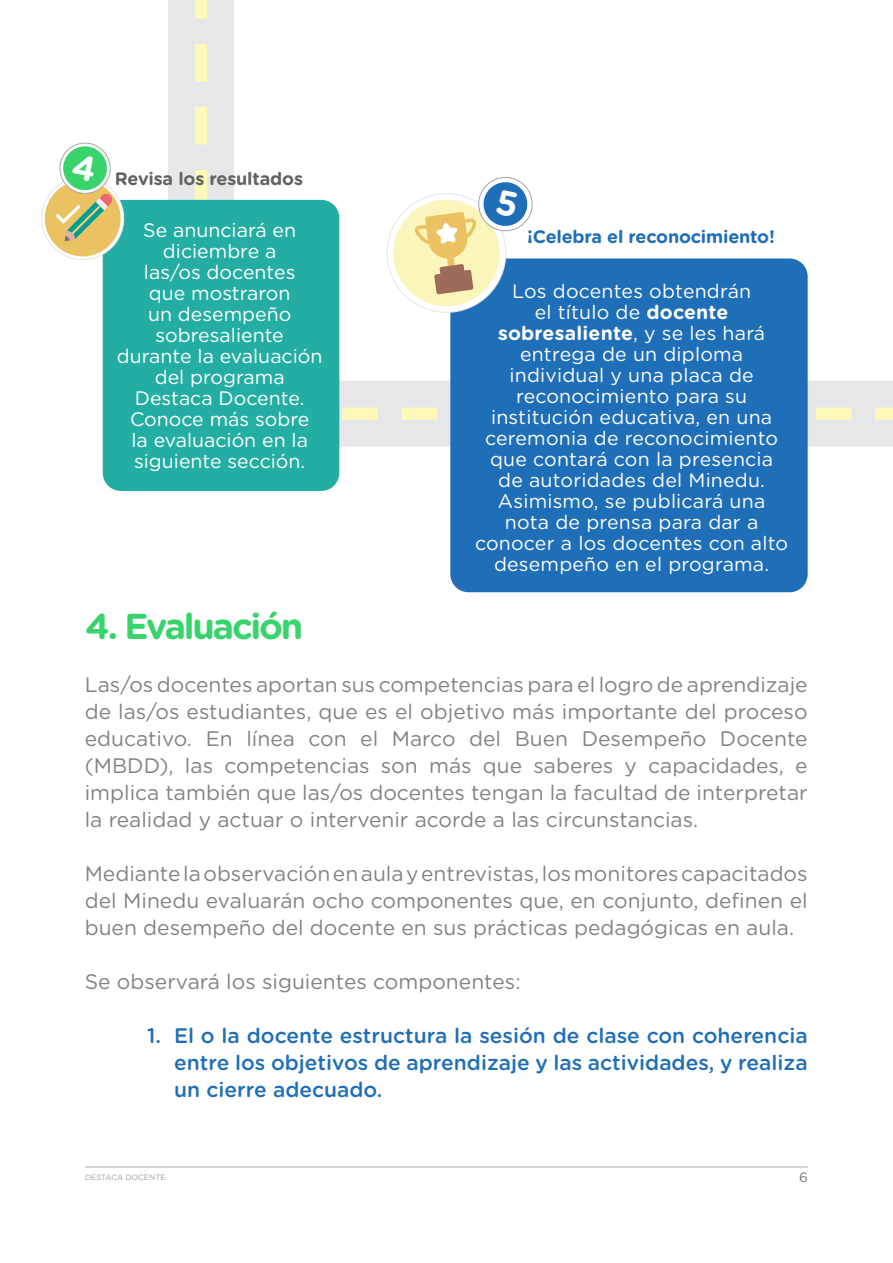
<style>
.page{position:relative;width:893px;height:1263px;background:#fff}
.page>*{position:absolute;margin:0;border:0;box-sizing:border-box;transform-origin:0 0}
.t1{font:700 36px "Gotham Rounded";letter-spacing:-.06em;color:#38d46b}
.t2{font:21px/27px "Gotham Rounded";color:#808285;text-align:justify}
.t3{font:500 21px/27px "Gotham Rounded";color:#1f6eb8;text-align:justify}
.t4{font:19.5px/21px "Gotham Rounded";letter-spacing:.01em;color:#fff;text-align:center}
.t5{font:700 18px "Gotham Rounded";letter-spacing:-.01em;color:#1f6eb8}
.t6{font:700 18px "Gotham Rounded";letter-spacing:-.01em;color:#636366}
.t7{font:13.5px "Gotham Rounded";color:#76787b}
.t8{font:7.8px "Gotham Rounded";color:#9e9ea1}
.s1{font-weight:700}
</style>
<div class="page">
<svg style="left:135px;top:0;width:758px;height:480px"></svg>
<svg style="left:189px;top:0;width:704px;height:426px"></svg>
<hr style="left:85px;top:1167px;width:723px;height:1px;background:#a8a9ad">
<div style="left:103px;top:200px;width:236px;height:291px;background:#24aea3;border-radius:18px"></div>
<div style="left:450px;top:258px;width:358px;height:334px;background:#1f6eb8;border-radius:18px"></div>
<svg style="left:42px;top:177px;width:82px;height:82px"></svg>
<div style="left:45px;top:181px;width:76px;height:75px;background:#ebc261;border-radius:50%"></div>
<div style="left:387px;top:194px;width:119px;height:118px;background:#fff;border-radius:50%"></div>
<svg style="left:392px;top:198px;width:109px;height:110px;background:#faf6c3"></svg>
<svg style="left:53px;top:142px;width:59px;height:99px"></svg>
<svg style="left:411px;top:175px;width:124px;height:119px"></svg>
<p class="t6" style="left:115px;top:165px;width:190px">Revisa los resultados</p>
<p class="t4" style="left:143px;top:219px;width:154px">Se anunciará en</p>
<p class="t5" style="left:527px;top:223px;width:249px">¡Celebra el reconocimiento!</p>
<p class="t4" style="left:163px;top:240px;width:115px">diciembre a</p>
<p class="t4" style="left:144px;top:261px;width:153px">las/os docentes</p>
<p class="t4" style="left:149px;top:282px;width:143px">que mostraron</p>
<p class="t4" style="left:117px;top:303px;width:207px">un desempeño sobresaliente durante la evaluación del programa<br>Destaca Docente.<br>Conoce más sobre<br>la evaluación en la siguiente sección.</p>
<p class="t4" style="left:475px;top:280px;width:314px">Los docentes obtendrán<br>el título de <span class="s1">docente sobresaliente</span>, y se les hará entrega de un diploma individual y una placa de reconocimiento para su institución educativa, en una ceremonia de reconocimiento que contará con la presencia<br>de autoridades del Minedu.<br>Asimismo, se publicará una nota de prensa para dar a conocer a los docentes con alto desempeño en el programa.</p>
<p class="t1" style="left:85px;top:600px;width:220px">4. Evaluación</p>
<p class="t2" style="left:85px;top:670px;width:724px">Las/os docentes aportan sus competencias para el logro de aprendizaje de las/os estudiantes, que es el objetivo más importante del proceso educativo. En línea con el Marco del Buen Desempeño Docente (MBDD), las competencias son más que saberes y capacidades, e implica también que las/os docentes tengan la facultad de interpretar la realidad y actuar o intervenir acorde a las circunstancias.</p>
<p class="t2" style="left:85px;top:859px;width:724px">Mediante la observación en aula y entrevistas, los monitores capacitados del Minedu evaluarán ocho componentes que, en conjunto, definen el buen desempeño del docente en sus prácticas pedagógicas en aula.</p>
<p class="t2" style="left:85px;top:967px;width:437px">Se observará los siguientes componentes:</p>
<p class="t3" style="left:174px;top:1021px;width:635px;text-indent:-27px">1. El o la docente estructura la sesión de clase con coherencia entre los objetivos de aprendizaje y las actividades, y realiza un cierre adecuado.</p>
<p class="t8" style="left:85px;top:1172px;width:82px">DESTACA DOCENTE</p>
<p class="t7" style="left:799px;top:1168px;width:10px">6</p>
</div>
